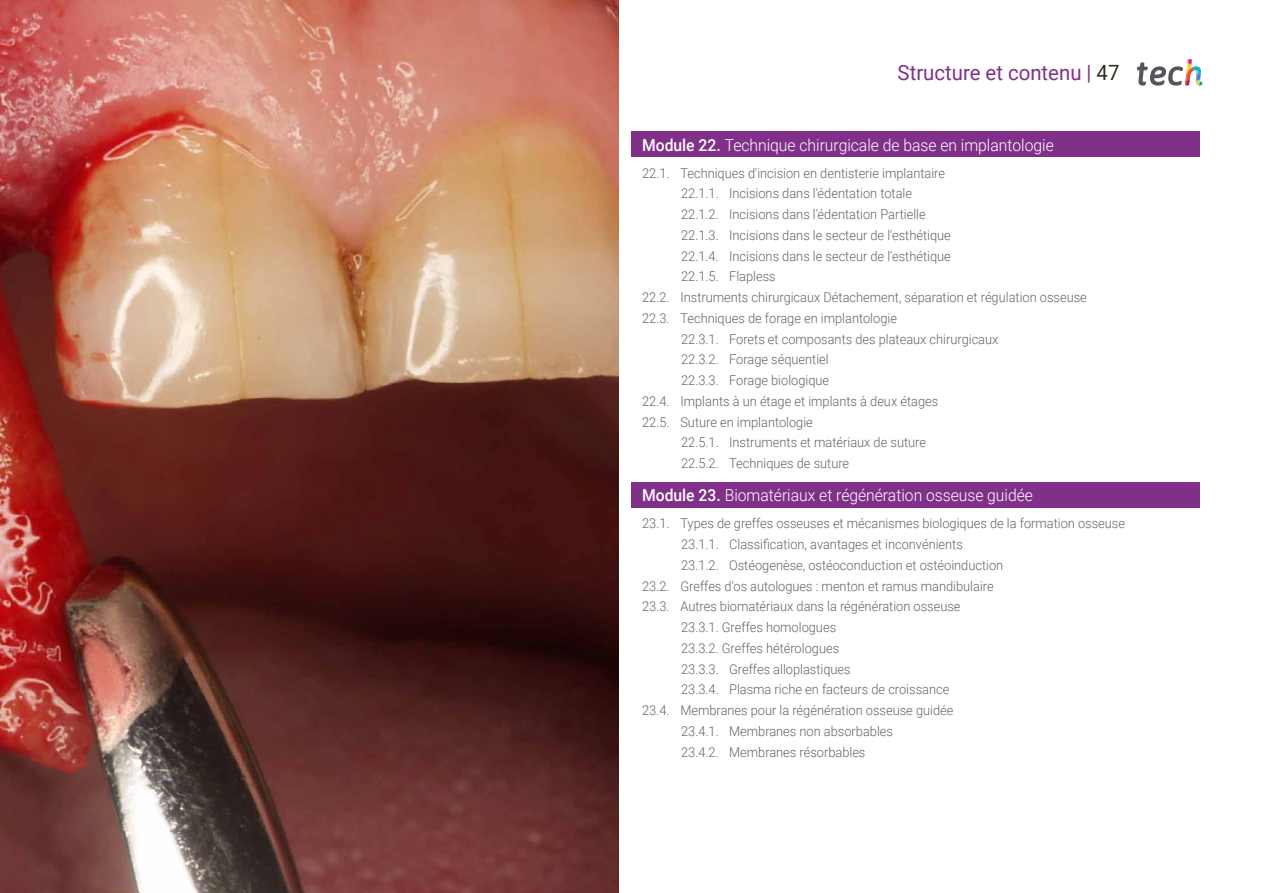
<style>
.page{position:relative;width:1263px;height:893px;background:#fff}
.page>*{position:absolute;margin:0;border:0;box-sizing:border-box;transform-origin:0 0}
.t1{font:21px "Roboto";color:#813089}
.t2{font:300 16.5px "Roboto";color:#fff;scale:.95 1}
.t3{font:300 13.5px "Roboto";color:#61646a;scale:.95 1}
.s1{color:#312e20}
.s2{font-weight:500}
</style>
<div class="page">
<img style="left:0;top:0;width:619px;height:893px">
<svg style="left:1137px;top:59px;width:65px;height:27px"></svg>
<div style="left:631px;top:132px;width:568px;height:25px;background:#813089"></div>
<div style="left:631px;top:483px;width:568px;height:25px;background:#813089"></div>
<h1 class="t1" style="left:898px;top:57px;width:223px">Structure et contenu | <span class="s1">47</span></h1>
<p class="t2" style="left:642px;top:133px;width:435px"><span class="s2">Module 22.</span> Technique chirurgicale de base en implantologie</p>
<p class="t3" style="left:642px;top:163px;width:320px">22.1. Techniques d'incision en dentisterie implantaire</p>
<p class="t3" style="left:681px;top:184px;width:245px">22.1.1. Incisions dans l'édentation totale</p>
<p class="t3" style="left:681px;top:205px;width:259px">22.1.2. Incisions dans l'édentation Partielle</p>
<p class="t3" style="left:681px;top:226px;width:285px">22.1.3. Incisions dans le secteur de l'esthétique</p>
<p class="t3" style="left:681px;top:246px;width:285px">22.1.4. Incisions dans le secteur de l'esthétique</p>
<p class="t3" style="left:681px;top:267px;width:101px">22.1.5. Flapless</p>
<p class="t3" style="left:642px;top:288px;width:470px">22.2. Instruments chirurgicaux Détachement, séparation et régulation osseuse</p>
<p class="t3" style="left:642px;top:309px;width:270px">22.3. Techniques de forage en implantologie</p>
<p class="t3" style="left:681px;top:329px;width:335px">22.3.1. Forets et composants des plateaux chirurgicaux</p>
<p class="t3" style="left:681px;top:350px;width:157px">22.3.2. Forage séquentiel</p>
<p class="t3" style="left:681px;top:371px;width:157px">22.3.3. Forage biologique</p>
<p class="t3" style="left:642px;top:392px;width:313px">22.4. Implants à un étage et implants à deux étages</p>
<p class="t3" style="left:642px;top:412px;width:181px">22.5. Suture en implantologie</p>
<p class="t3" style="left:681px;top:433px;width:259px">22.5.1. Instruments et matériaux de suture</p>
<p class="t3" style="left:681px;top:454px;width:178px">22.5.2. Techniques de suture</p>
<p class="t2" style="left:642px;top:484px;width:413px"><span class="s2">Module 23.</span> Biomatériaux et régénération osseuse guidée</p>
<p class="t3" style="left:642px;top:514px;width:510px">23.1. Types de greffes osseuses et mécanismes biologiques de la formation osseuse</p>
<p class="t3" style="left:681px;top:535px;width:298px">23.1.1. Classification, avantages et inconvénients</p>
<p class="t3" style="left:681px;top:556px;width:341px">23.1.2. Ostéogenèse, ostéoconduction et ostéoinduction</p>
<p class="t3" style="left:642px;top:576px;width:372px">23.2. Greffes d'os autologues : menton et ramus mandibulaire</p>
<p class="t3" style="left:642px;top:597px;width:337px">23.3. Autres biomatériaux dans la régénération osseuse</p>
<p class="t3" style="left:681px;top:618px;width:165px">23.3.1. Greffes homologues</p>
<p class="t3" style="left:681px;top:639px;width:168px">23.3.2. Greffes hétérologues</p>
<p class="t3" style="left:681px;top:659px;width:180px">23.3.3. Greffes alloplastiques</p>
<p class="t3" style="left:681px;top:680px;width:284px">23.3.4. Plasma riche en facteurs de croissance</p>
<p class="t3" style="left:642px;top:701px;width:329px">23.4. Membranes pour la régénération osseuse guidée</p>
<p class="t3" style="left:681px;top:722px;width:224px">23.4.1. Membranes non absorbables</p>
<p class="t3" style="left:681px;top:742px;width:196px">23.4.2. Membranes résorbables</p>
</div>
